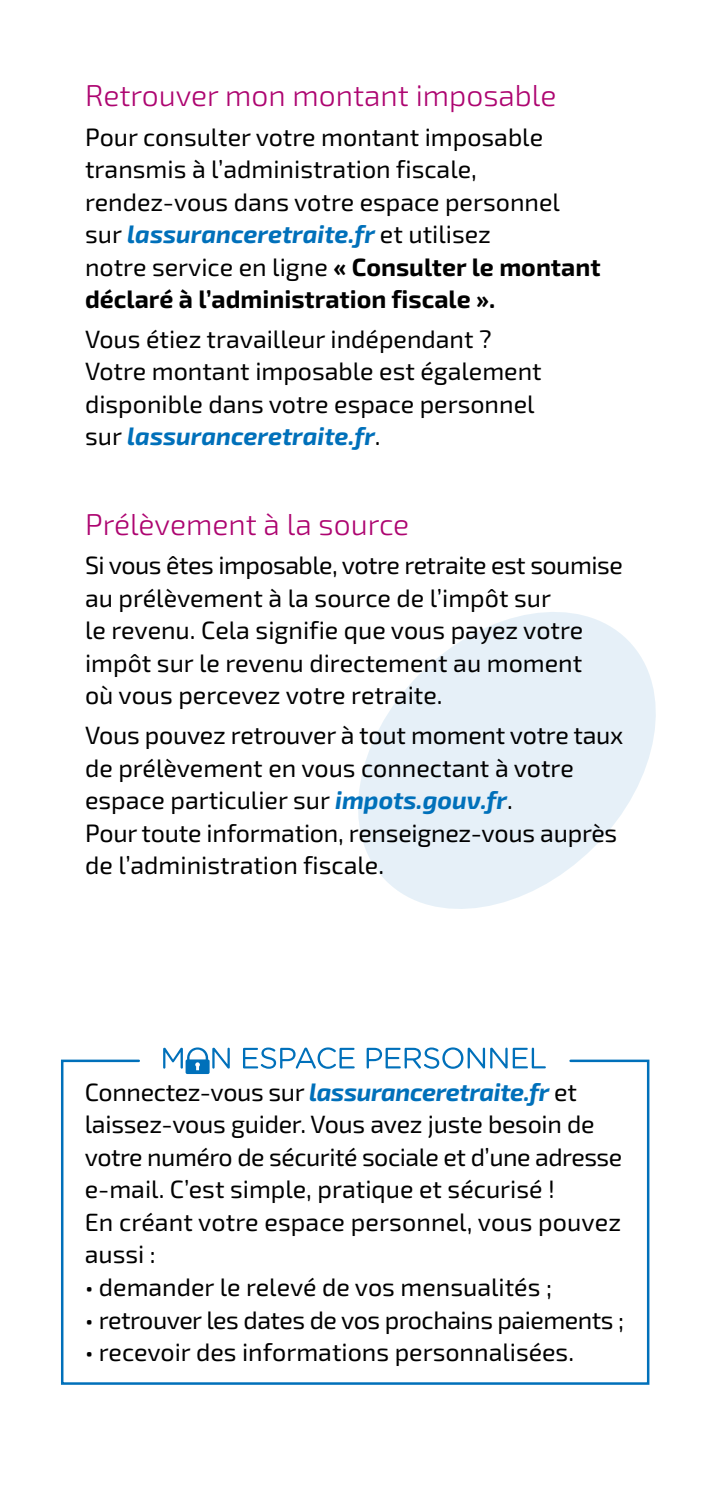
<style>
.page{position:relative;width:709px;height:1489px;background:#fff}
.page>*{position:absolute;margin:0;border:0;box-sizing:border-box;transform-origin:0 0}
.T_N2_bleu{font:300 30px "Exo 2";color:#ad0470}
.TXT_courant{font:25px/32.5px "Exo 2";color:#000}
.Puce_N1_TXT_courant{font:25px "Exo 2";color:#000}
.Puce_N1_TXT_courant-2{font:25px "Exo 2";letter-spacing:-.02em;color:#000}
.s1{font-weight:700;font-style:italic;color:#0070ba}
.s2{font-weight:700}
</style>
<div class="page">
<svg style="left:358px;top:612px;width:298px;height:297px;fill:#e6f0f8"></svg>
<svg style="left:61px;top:1059px;width:589px;height:326px"></svg>
<svg style="left:243px;top:1047px;width:112px;height:21px"></svg>
<svg style="left:366px;top:1047px;width:180px;height:21px"></svg>
<svg style="left:163px;top:1047px;width:67px;height:26px"></svg>
<h1 class="T_N2_bleu" style="left:85px;top:78px;width:473px">Retrouver mon montant imposable</h1>
<p class="TXT_courant" style="left:85px;top:121px;width:517px">Pour consulter votre montant imposable transmis à l’administration fiscale, rendez-vous dans votre espace personnel sur <span class="s1">lassuranceretraite.fr</span> et utilisez<br>notre service en ligne <span class="s2">« Consulter le montant déclaré à l’administration fiscale ».</span></p>
<p class="TXT_courant" style="left:85px;top:323px;width:408px">Vous étiez travailleur indépendant ?</p>
<p class="TXT_courant" style="left:85px;top:356px;width:458px">Votre montant imposable est également disponible dans votre espace personnel sur <span class="s1">lassuranceretraite.fr</span>.</p>
<h1 class="T_N2_bleu" style="left:85px;top:507px;width:326px">Prélèvement à la source</h1>
<p class="TXT_courant" style="left:85px;top:549px;width:539px">Si vous êtes imposable, votre retraite est soumise au prélèvement à la source de l’impôt sur<br>le revenu. Cela signifie que vous payez votre impôt sur le revenu directement au moment<br>où vous percevez votre retraite.</p>
<p class="TXT_courant" style="left:85px;top:719px;width:540px">Vous pouvez retrouver à tout moment votre taux de prélèvement en vous connectant à votre espace particulier sur <span class="s1">impots.gouv.fr</span>.</p>
<p class="TXT_courant" style="left:85px;top:817px;width:534px">Pour toute information, renseignez-vous auprès de l’administration fiscale.</p>
<p class="TXT_courant" style="left:85px;top:1076px;width:539px">Connectez-vous sur <span class="s1">lassuranceretraite.fr</span> et laissez-vous guider. Vous avez juste besoin de votre numéro de sécurité sociale et d’une adresse e-mail. C’est simple, pratique et sécurisé !</p>
<p class="TXT_courant" style="left:85px;top:1206px;width:538px">En créant votre espace personnel, vous pouvez aussi :</p>
<p class="Puce_N1_TXT_courant" style="left:85px;top:1272px;width:468px">• demander le relevé de vos mensualités ;</p>
<p class="Puce_N1_TXT_courant-2" style="left:85px;top:1304px;width:541px">• retrouver les dates de vos prochains paiements ;</p>
<p class="Puce_N1_TXT_courant" style="left:85px;top:1337px;width:491px">• recevoir des informations personnalisées.</p>
</div>
